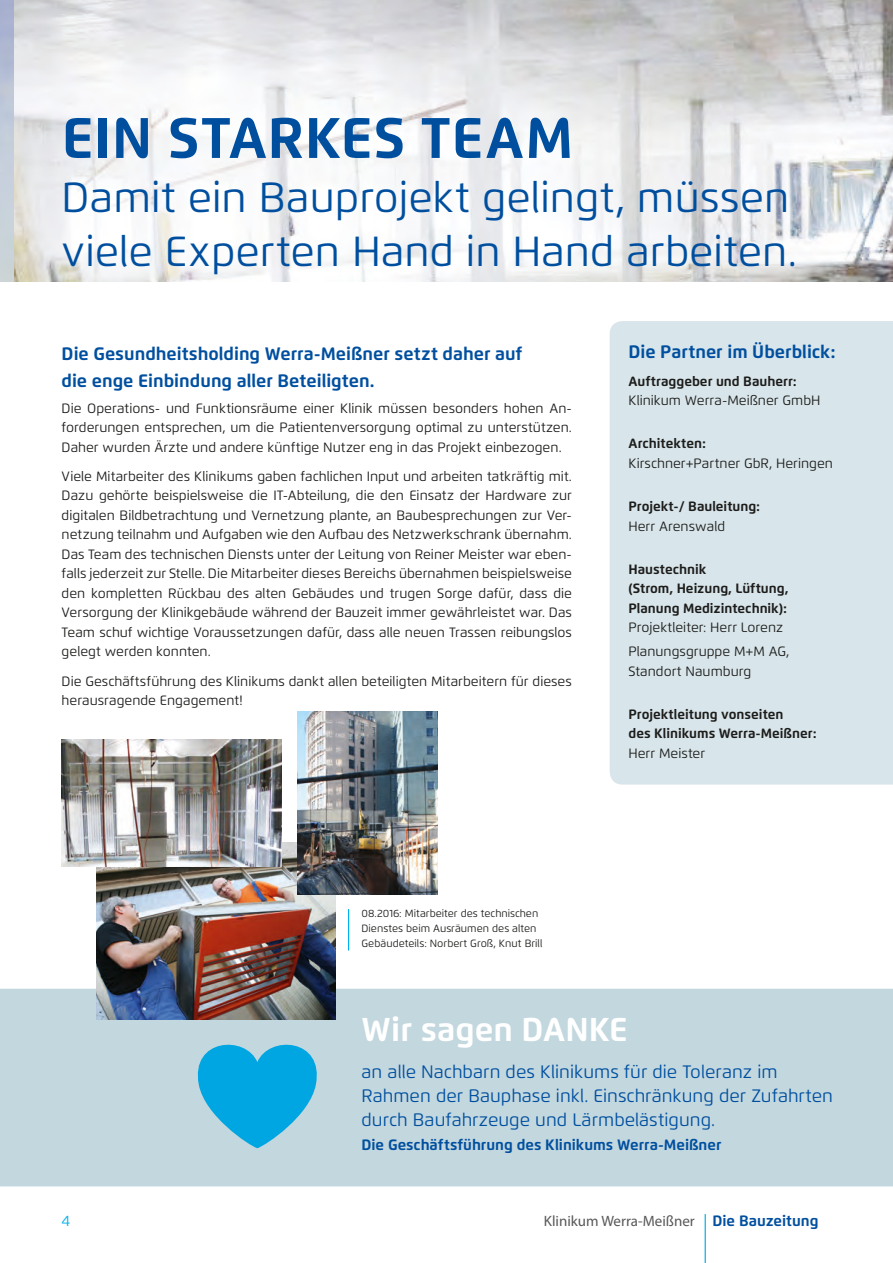
<style>
.page{position:relative;width:893px;height:1263px;background:#fff}
.page>*{position:absolute;margin:0;border:0;box-sizing:border-box;transform-origin:0 0}
.t1{font:700 57px "Flexo";letter-spacing:.01em;color:#004f9f}
.t2{font:42px/54px "Flexo";color:#004f9f}
.t3{font:700 33px "Flexo";color:#fff}
.t4{font:18px/24px "Flexo";color:#004f9f}
.t5{font:700 18px/27px "Flexo";color:#004f9f}
.t6{font:700 15px "Flexo";color:#004f9f}
.t7{font:15px "Myriad Pro";color:#575857}
.t8{font:15px "Flexo";color:#00b1eb}
.t9{font:13.5px/19.5px "Flexo";color:#1d1d1b;text-align:justify}
.t10{font:700 13.5px/19.5px "Flexo";color:#1d1d1b}
.t11{font:10.5px/15px "Flexo";color:#1d1d1b}
.s1{font-family:"Flexo";font-weight:700;color:#004f9f}
</style>
<div class="page">
<div style="left:0;top:989px;width:893px;height:197px;background:#c3d7de"></div>
<hr style="left:705px;top:1214px;width:1px;height:49px;background:#00b1eb">
<img style="left:0;top:0;width:893px;height:281px">
<img style="left:96px;top:842px;width:240px;height:177px">
<div style="left:610px;top:321px;width:283px;height:463px;background:#d8e5ea"></div>
<img style="left:298px;top:711px;width:140px;height:184px">
<img style="left:62px;top:740px;width:220px;height:127px">
<hr style="left:348px;top:909px;width:1px;height:41px;background:#00b1eb">
<svg style="left:190px;top:1035px;width:135px;height:113px;background:#51bae0"></svg>
<h1 class="t1" style="left:62px;top:103px;width:513px">EIN STARKES TEAM</h1>
<h2 class="t2" style="left:62px;top:170px;width:737px">Damit ein Bauprojekt gelingt, müssen viele Experten Hand in Hand arbeiten.</h2>
<h3 class="t5" style="left:62px;top:340px;width:462px">Die Gesundheitsholding Werra-Meißner setzt daher auf die enge Einbindung aller Beteiligten.</h3>
<p class="t9" style="left:62px;top:398px;width:512px">Die Operations- und Funktionsräume einer Klinik müssen besonders hohen An&shy;forderungen entsprechen, um die Patientenversorgung optimal zu unterstützen.<br>Daher wurden Ärzte und andere künftige Nutzer eng in das Projekt einbezogen.</p>
<p class="t9" style="left:62px;top:466px;width:512px">Viele Mitarbeiter des Klinikums gaben fachlichen Input und arbeiten tatkräftig mit.<br>Dazu gehörte beispielsweise die IT-Abteilung, die den Einsatz der Hardware zur digitalen Bildbetrachtung und Vernetzung plante, an Baubesprechungen zur Ver&shy;netzung teilnahm und Aufgaben wie den Aufbau des Netzwerkschrank übernahm.<br>Das Team des technischen Diensts unter der Leitung von Reiner Meister war eben&shy;falls jederzeit zur Stelle. Die Mitarbeiter dieses Bereichs übernahmen beispiels weise den kompletten Rückbau des alten Gebäudes und trugen Sorge dafür, dass die Versorgung der Klinikgebäude während der Bauzeit immer gewährleistet war. Das Team schuf wichtige Voraussetzungen dafür, dass alle neuen Trassen reibungslos gelegt werden konnten.</p>
<p class="t9" style="left:62px;top:671px;width:512px">Die Geschäftsführung des Klinikums dankt allen beteiligten Mitarbeitern für dieses herausragende Engagement!</p>
<h3 class="t5" style="left:628px;top:338px;width:209px">Die Partner im Überblick:</h3>
<p class="t10" style="left:628px;top:371px;width:170px">Auftraggeber und Bauherr:</p>
<p class="t9" style="left:628px;top:391px;width:193px">Klinikum Werra-Meißner GmbH</p>
<p class="t10" style="left:628px;top:434px;width:79px">Architekten:</p>
<p class="t9" style="left:628px;top:453px;width:206px">Kirschner+Partner GbR, Heringen</p>
<p class="t10" style="left:628px;top:496px;width:133px">Projekt-/ Bauleitung:</p>
<p class="t9" style="left:628px;top:516px;width:98px">Herr Arenswald</p>
<p class="t10" style="left:628px;top:559px;width:162px">Haustechnik<br>(Strom, Heizung, Lüftung,<br>Planung Medizintechnik):</p>
<p class="t9" style="left:628px;top:616px;width:162px;line-height:23.7px">Projektleiter: Herr Lorenz<br>Planungsgruppe M+M AG,</p>
<p class="t9" style="left:628px;top:661px;width:124px">Standort Naumburg</p>
<p class="t10" style="left:628px;top:704px;width:190px">Projektleitung vonseiten<br>des Klinikums Werra-Meißner:</p>
<p class="t9" style="left:628px;top:743px;width:78px">Herr Meister</p>
<p class="t11" style="left:362px;top:906px;width:182px">08.2016: Mitarbeiter des technischen<br>Dienstes beim Ausräumen des alten<br>Gebäudeteils: Norbert Groß, Knut Brill</p>
<p class="t8" style="left:62px;top:1211px;width:10px">4</p>
<h3 class="t3" style="left:362px;top:1009px;width:268px">Wir sagen DANKE</h3>
<h3 class="t4" style="left:362px;top:1060px;width:473px">an alle Nachbarn des Klinikums für die Toleranz im<br>Rahmen der Bauphase inkl. Einschränkung der Zufahrten durch Baufahrzeuge und Lärmbelästigung.</h3>
<p class="t6" style="left:362px;top:1135px;width:361px">Die Geschäftsführung des Klinikums Werra-Meißner</p>
<p class="t7" style="left:544px;top:1212px;width:276px">Klinikum Werra-Meißner <span class="s1">Die Bauzeitung</span></p>
</div>
